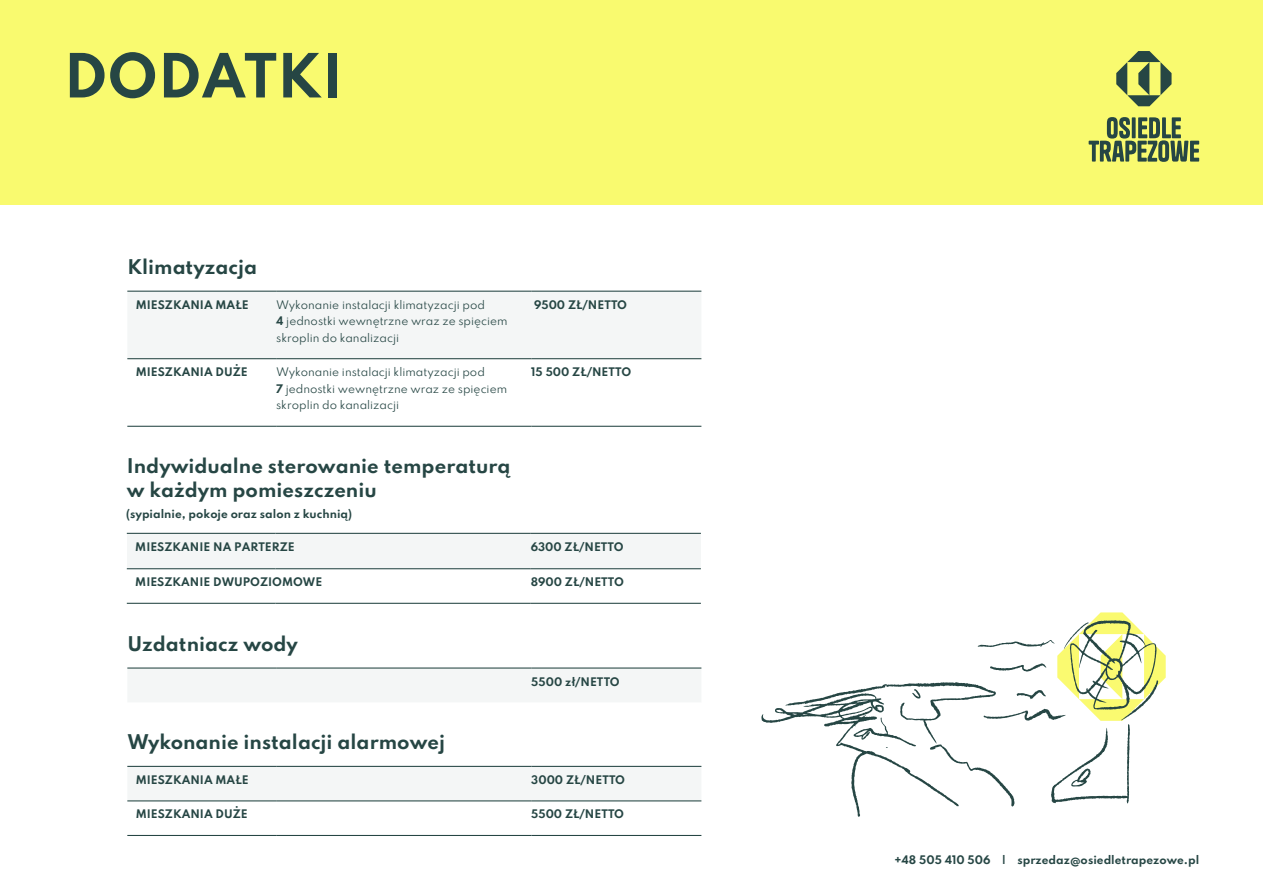
<style>
.page{position:relative;width:1263px;height:893px;background:#fff}
.page>*{position:absolute;margin:0;border:0;box-sizing:border-box;transform-origin:0 0}
.t1{font:700 54px "Spartan";color:#264644}
.t2{font:700 18px/24px "Spartan";color:#264644}
.t3{font:700 10.5px "Spartan";color:#264644}
.t4{font:10.5px/16.5px "Spartan";color:#264644}
.s1{font-weight:700}
</style>
<div class="page">
<div style="left:0;top:0;width:1263px;height:204px;background:#f9fa6f"></div>
<svg style="left:1089px;top:117px;width:110px;height:45px"></svg>
<svg style="left:1116px;top:51px;width:55px;height:55px"></svg>
<div style="left:128px;top:292px;width:573px;height:508px;background:#f4f6f6"></div>
<svg style="left:127px;top:359px;width:574px;height:407px"></svg>
<hr style="left:127px;top:291px;width:149px;height:1px;background:#264644">
<hr style="left:276px;top:291px;width:255px;height:1px;background:#264644">
<hr style="left:531px;top:291px;width:170px;height:1px;background:#264644">
<hr style="left:127px;top:358px;width:149px;height:1px;background:#264644">
<hr style="left:276px;top:358px;width:255px;height:1px;background:#264644">
<hr style="left:531px;top:358px;width:170px;height:1px;background:#264644">
<hr style="left:127px;top:426px;width:149px;height:1px;background:#264644">
<hr style="left:276px;top:426px;width:255px;height:1px;background:#264644">
<hr style="left:531px;top:426px;width:170px;height:1px;background:#264644">
<hr style="left:127px;top:667px;width:149px;height:2px;background:#264644">
<hr style="left:276px;top:667px;width:255px;height:2px;background:#264644">
<hr style="left:531px;top:667px;width:170px;height:2px;background:#264644">
<hr style="left:127px;top:766px;width:149px;height:1px;background:#264644">
<hr style="left:276px;top:766px;width:255px;height:1px;background:#264644">
<hr style="left:531px;top:766px;width:170px;height:1px;background:#264644">
<hr style="left:127px;top:800px;width:149px;height:1px;background:#264644">
<hr style="left:276px;top:800px;width:255px;height:1px;background:#264644">
<hr style="left:531px;top:800px;width:170px;height:1px;background:#264644">
<hr style="left:127px;top:835px;width:149px;height:1px;background:#264644">
<hr style="left:276px;top:835px;width:255px;height:1px;background:#264644">
<hr style="left:531px;top:835px;width:170px;height:1px;background:#264644">
<div style="left:531px;top:533px;width:170px;height:35px;background:#f4f6f6"></div>
<div style="left:276px;top:533px;width:255px;height:35px;background:#f4f6f6"></div>
<div style="left:127px;top:533px;width:149px;height:35px;background:#f4f6f6"></div>
<div style="left:531px;top:569px;width:170px;height:34px;background:#fff"></div>
<div style="left:276px;top:569px;width:255px;height:34px;background:#fff"></div>
<div style="left:127px;top:569px;width:149px;height:34px;background:#fff"></div>
<hr style="left:127px;top:533px;width:149px;height:1px;background:#264644">
<hr style="left:276px;top:533px;width:255px;height:1px;background:#264644">
<hr style="left:531px;top:533px;width:170px;height:1px;background:#264644">
<hr style="left:127px;top:568px;width:149px;height:1px;background:#264644">
<hr style="left:276px;top:568px;width:255px;height:1px;background:#264644">
<hr style="left:531px;top:568px;width:170px;height:1px;background:#264644">
<hr style="left:127px;top:603px;width:149px;height:1px;background:#264644">
<hr style="left:276px;top:603px;width:255px;height:1px;background:#264644">
<hr style="left:531px;top:603px;width:170px;height:1px;background:#264644">
<svg style="left:761px;top:612px;width:405px;height:205px"></svg>
<h1 class="t1" style="left:64px;top:35px;width:280px">DODATKI</h1>
<h2 class="t2" style="left:127px;top:254px;width:131px">Klimatyzacja</h2>
<p class="t3" style="left:136px;top:297px;width:114px">MIESZKANIA MAŁE</p>
<p class="t4" style="left:276px;top:296px;width:233px">Wykonanie instalacji klimatyzacji pod<br><span class="s1">4</span> jednostki wewnętrzne wraz ze spięciem skroplin do kanalizacji</p>
<p class="t3" style="left:534px;top:297px;width:94px">9500 ZŁ/NETTO</p>
<p class="t3" style="left:136px;top:364px;width:113px">MIESZKANIA DUŻE</p>
<p class="t4" style="left:276px;top:363px;width:232px">Wykonanie instalacji klimatyzacji pod<br><span class="s1">7</span> jednostki wewnętrzne wraz ze spięciem skroplin do kanalizacji</p>
<p class="t3" style="left:531px;top:364px;width:101px">15 500 ZŁ/NETTO</p>
<h2 class="t2" style="left:127px;top:453px;width:385px">Indywidualne sterowanie temperaturą w każdym pomieszczeniu</h2>
<p class="t3" style="left:126px;top:506px;width:227px">(sypialnie, pokoje oraz salon z kuchnią)</p>
<p class="t3" style="left:135px;top:539px;width:161px">MIESZKANIE NA PARTERZE</p>
<p class="t3" style="left:531px;top:539px;width:94px">6300 ZŁ/NETTO</p>
<p class="t3" style="left:135px;top:574px;width:189px">MIESZKANIE DWUPOZIOMOWE</p>
<p class="t3" style="left:531px;top:574px;width:95px">8900 ZŁ/NETTO</p>
<h2 class="t2" style="left:127px;top:631px;width:172px">Uzdatniacz wody</h2>
<p class="t3" style="left:531px;top:673px;width:90px">5500 zł/NETTO</p>
<h2 class="t2" style="left:127px;top:730px;width:319px">Wykonanie instalacji alarmowej</h2>
<p class="t3" style="left:136px;top:772px;width:114px">MIESZKANIA MAŁE</p>
<p class="t3" style="left:531px;top:772px;width:95px">3000 ZŁ/NETTO</p>
<p class="t3" style="left:136px;top:806px;width:113px">MIESZKANIA DUŻE</p>
<p class="t3" style="left:531px;top:806px;width:94px">5500 ZŁ/NETTO</p>
<p class="t3" style="left:894px;top:852px;width:306px">+48 505 410 506 | sprzedaz@osiedletrapezowe.pl</p>
</div>
